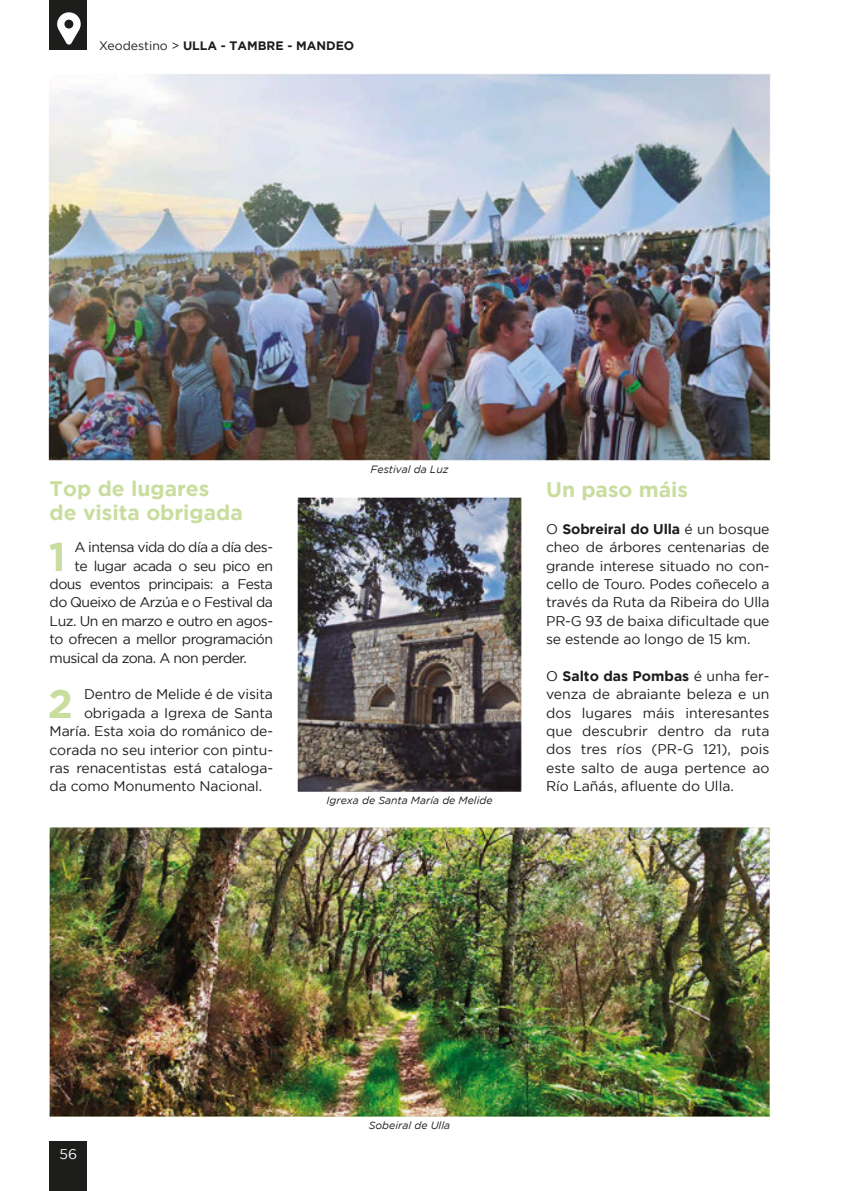
<style>
.page{position:relative;width:844px;height:1191px;background:#fff}
.page>*{position:absolute;margin:0;border:0;box-sizing:border-box;transform-origin:0 0}
.t1{font:700 40.25px "Gotham";color:#c9dd9e}
.t2{font:700 21px/24.5px "Gotham";color:#c9dd9e}
.t3{font:14px/18.4px "Gotham";letter-spacing:-.01em;color:#1d1d1c;text-align:justify}
.t4{font:14px "Gotham";letter-spacing:-.04em;color:#1d1d1c}
.t5{font:14px "Gotham";color:#fefefe}
.t6{font:700 12.25px "Gotham";color:#1d1d1c}
.t7{font:italic 10.5px "Gotham";color:#1d1d1c}
.s1{font-weight:400}
.s2{font-weight:700}
</style>
<div class="page">
<div style="left:50px;top:1141px;width:37px;height:50px;background:#1d1d1c"></div>
<img style="left:48px;top:0;width:723px;height:791px">
<img style="left:49px;top:827px;width:720px;height:290px">
<p class="t6" style="left:99px;top:38px;width:256px"><span class="s1">Xeodestino &gt;</span> ULLA - TAMBRE - MANDEO</p>
<h2 class="t2" style="left:50px;top:475px;width:195px">Top de lugares<br>de visita obrigada</h2>
<h1 class="t1" style="left:49px;top:533px;width:18px">1</h1>
<p class="t4" style="left:74px;top:539px;width:200px">A intensa vida do día a día des-</p>
<p class="t4" style="left:74px;top:558px;width:200px">te lugar acada o seu pico en</p>
<p class="t4" style="left:50px;top:576px;width:225px">dous eventos principais: a Festa</p>
<p class="t4" style="left:50px;top:595px;width:225px">do Queixo de Arzúa e o Festival da</p>
<p class="t4" style="left:50px;top:613px;width:225px">Luz. Un en marzo e outro en agos-</p>
<p class="t4" style="left:50px;top:631px;width:225px">to ofrecen a mellor programación</p>
<p class="t4" style="left:50px;top:650px;width:199px">musical da zona. A non perder.</p>
<h1 class="t1" style="left:48px;top:680px;width:27px">2</h1>
<p class="t3" style="left:84px;top:685px;width:190px">Dentro de Melide é de visita</p>
<p class="t3" style="left:84px;top:703px;width:190px">obrigada a Igrexa de Santa</p>
<p class="t3" style="left:50px;top:722px;width:225px">María. Esta xoia do románico de-</p>
<p class="t3" style="left:50px;top:740px;width:225px">corada no seu interior con pintu-</p>
<p class="t3" style="left:50px;top:758px;width:225px">ras renacentistas está cataloga-</p>
<p class="t3" style="left:50px;top:777px;width:214px">da como Monumento Nacional.</p>
<p class="t7" style="left:370px;top:463px;width:79px">Festival da Luz</p>
<p class="t7" style="left:326px;top:794px;width:167px">Igrexa de Santa María de Melide</p>
<h2 class="t2" style="left:546px;top:477px;width:143px">Un paso máis</h2>
<p class="t3" style="left:546px;top:519px;width:225px">O <span class="s2">Sobreiral do Ulla</span> é un bosque cheo de árbores centenarias de grande interese situado no con&shy;cello de Touro. Podes coñecelo a través da Ruta da Ribeira do Ulla PR-G 93 de baixa dificultade que se estende ao longo de 15 km.</p>
<p class="t3" style="left:546px;top:666px;width:225px">O <span class="s2">Salto das Pombas</span> é unha fer&shy;venza de abraiante beleza e un dos lugares máis interesantes que descubrir dentro da ruta dos tres ríos (PR-G 121), pois este salto de auga pertence ao Río Lañás, afluente do Ulla.</p>
<p class="t5" style="left:59px;top:1146px;width:19px">56</p>
<p class="t7" style="left:369px;top:1119px;width:83px">Sobeiral de Ulla</p>
</div>
